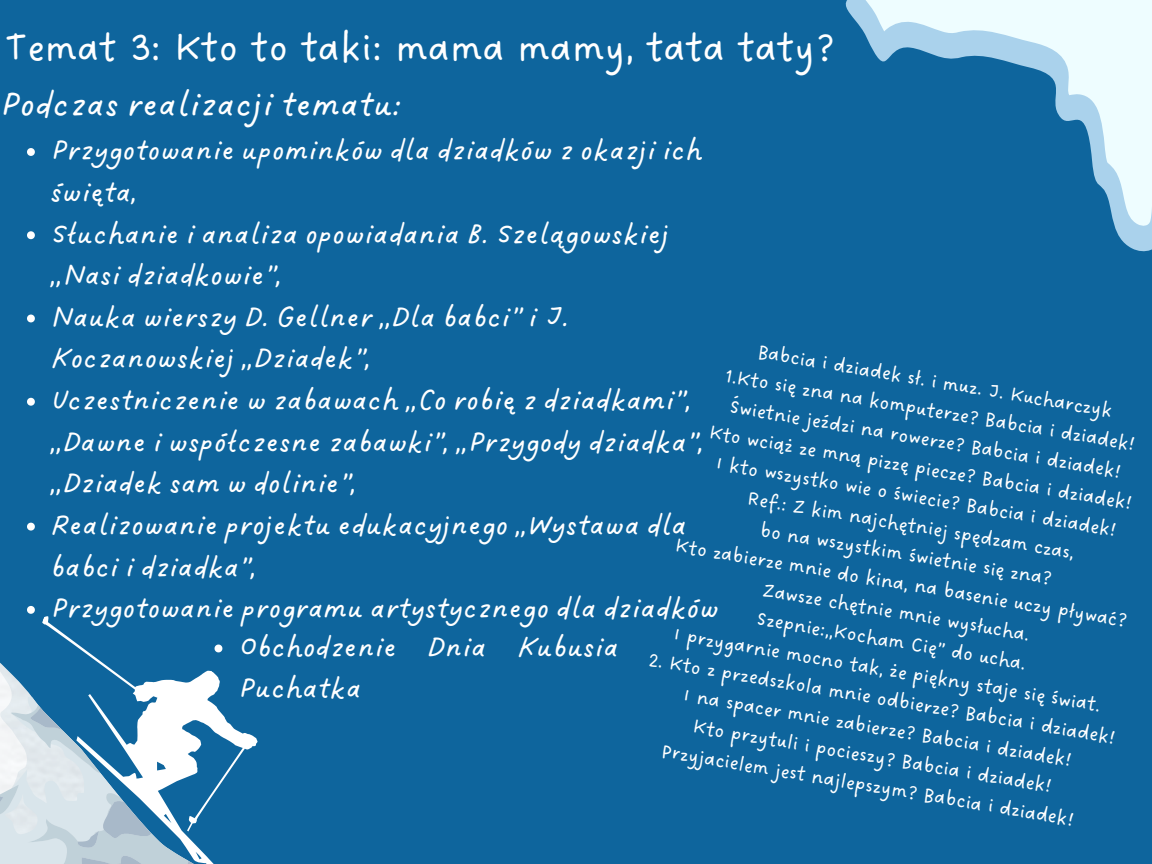
<style>
.page{position:relative;width:1152px;height:864px;background:#0e659d}
.page>*{position:absolute;margin:0;border:0;box-sizing:border-box;transform-origin:0 0}
.t1{font:42px "DO Sans Regular";color:#fff}
.t2{font:36px "DO Sans Slanted";color:#fff}
.t3{font:30px/41.7px "DO Sans Slanted";color:#fff}
.t4{font:21px "DO Sans Regular";color:#fff}
</style>
<div class="page">
<svg style="left:219px;top:644px;width:39px;height:142px"></svg>
<svg style="left:0;top:522px;width:217px;height:342px"></svg>
<svg style="left:845px;top:0;width:307px;height:252px"></svg>
<svg style="left:860px;top:0;width:292px;height:227px"></svg>
<svg style="left:27px;top:148px;width:8px;height:8px"></svg>
<svg style="left:27px;top:231px;width:8px;height:8px"></svg>
<svg style="left:27px;top:315px;width:8px;height:7px"></svg>
<svg style="left:27px;top:398px;width:8px;height:8px"></svg>
<svg style="left:27px;top:523px;width:8px;height:8px"></svg>
<svg style="left:27px;top:606px;width:8px;height:8px"></svg>
<svg style="left:215px;top:645px;width:7px;height:7px"></svg>
<p class="t1" style="left:5px;top:23px;width:831px">Temat 3: Kto to taki: mama mamy, tata taty?</p>
<p class="t2" style="left:0;top:84px;width:403px">Podczas realizacji tematu:</p>
<p class="t3" style="left:51px;top:131px;width:653px">Przygotowanie upominków dla dziadków z okazji ich święta,</p>
<p class="t3" style="left:51px;top:214px;width:620px">Słuchanie i analiza opowiadania B. Szelągowskiej ,,Nasi dziadkowie”,</p>
<p class="t3" style="left:51px;top:297px;width:520px">Nauka wierszy D. Gellner ,,Dla babci” i J.<br>Koczanowskiej ,,Dziadek”,</p>
<p class="t3" style="left:51px;top:381px;width:655px">Uczestniczenie w zabawach ,,Co robię z dziadkami”, ,,Dawne i współczesne zabawki”, ,,Przygody dziadka”, ,,Dziadek sam w dolinie”,</p>
<p class="t3" style="left:51px;top:506px;width:638px">Realizowanie projektu edukacyjnego ,,Wystawa dla babci i dziadka”,</p>
<p class="t3" style="left:51px;top:589px;width:670px">Przygotowanie programu artystycznego dla dziadków</p>
<p class="t4" style="left:760px;top:338px;width:361px;rotate:10deg">Babcia i dziadek sł. i muz. J. Kucharczyk</p>
<p class="t4" style="left:728px;top:362px;width:416px;rotate:10deg">1.Kto się zna na komputerze? Babcia i dziadek!</p>
<p class="t4" style="left:733px;top:392px;width:398px;rotate:10deg">Świetnie jeździ na rowerze? Babcia i dziadek!</p>
<p class="t4" style="left:712px;top:418px;width:430px;rotate:10deg">Kto wciąż ze mną pizzę piecze? Babcia i dziadek!</p>
<p class="t4" style="left:718px;top:449px;width:408px;rotate:10deg">I kto wszystko wie o świecie? Babcia i dziadek!</p>
<p class="t4" style="left:750px;top:485px;width:333px;rotate:10deg">Ref.: Z kim najchętniej spędzam czas,</p>
<p class="t4" style="left:763px;top:516px;width:297px;rotate:10deg">bo na wszystkim świetnie się zna?</p>
<p class="t4" style="left:678px;top:531px;width:459px;rotate:10deg">Kto zabierze mnie do kina, na basenie uczy pływać?</p>
<p class="t4" style="left:766px;top:576px;width:272px;rotate:10deg">Zawsze chętnie mnie wysłucha.</p>
<p class="t4" style="left:760px;top:605px;width:274px;rotate:10deg">Szepnie:,,Kocham Cię” do ucha.</p>
<p class="t4" style="left:676px;top:620px;width:435px;rotate:10deg">I przygarnie mocno tak, że piękny staje się świat.</p>
<p class="t3" style="left:239px;top:627px;width:382px">Obchodzenie Dnia Kubusia<br>Puchatka</p>
<p class="t4" style="left:651px;top:645px;width:474px;rotate:10deg">2. Kto z przedszkola mnie odbierze? Babcia i dziadek!</p>
<p class="t4" style="left:685px;top:681px;width:395px;rotate:10deg">I na spacer mnie zabierze? Babcia i dziadek!</p>
<p class="t4" style="left:696px;top:713px;width:365px;rotate:10deg">Kto przytuli i pocieszy? Babcia i dziadek!</p>
<p class="t4" style="left:664px;top:737px;width:419px;rotate:10deg">Przyjacielem jest najlepszym? Babcia i dziadek!</p>
</div>
